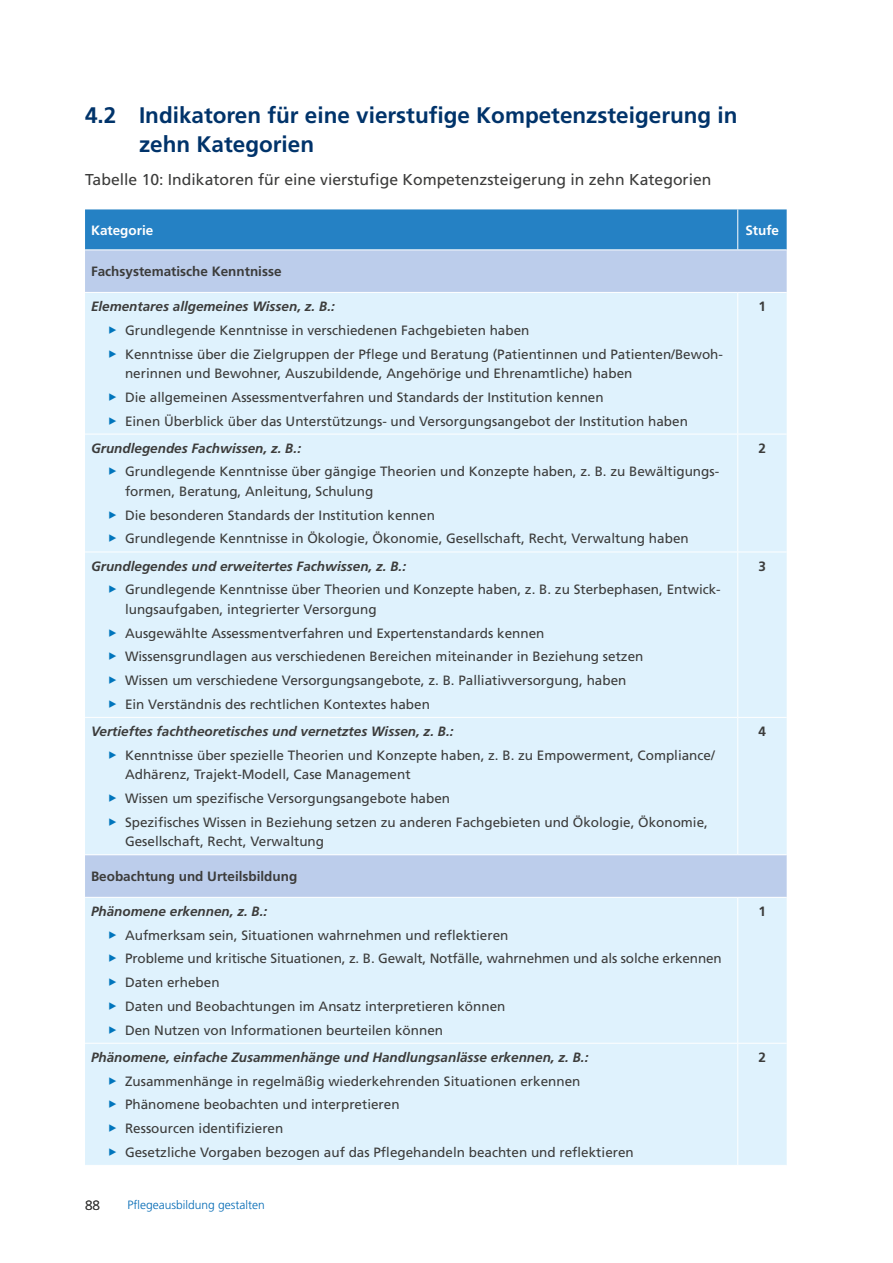
<style>
.page{position:relative;width:893px;height:1263px;background:#fff}
.page>*{position:absolute;margin:0;border:0;box-sizing:border-box;transform-origin:0 0}
.id230{font:700 22.5px/28.5px "Frutiger LT Std";color:#00336a}
.id264{font:15.75px "Frutiger LT Std";color:#3c3c3b}
.id2853{font:13.5px/19.5px "Frutiger LT Std";color:#3c3c3b}
.id1531{font:italic 700 13.5px "Frutiger LT Std";color:#3c3c3b}
.id257{font:700 13.5px "Frutiger LT Std";color:#3c3c3b}
.id259{font:700 13.5px "Frutiger LT Std";color:#fff}
.t1{font:300 13.5px "Frutiger LT Std";color:#3c3c3b}
.t2{font:300 12px "Frutiger LT Std";color:#0069b4}
.s1{font-family:"Fago Pro";color:#0075bc}
</style>
<div class="page">
<div style="left:85px;top:209px;width:702px;height:40px;background:#2581c4"></div>
<div style="left:85px;top:250px;width:702px;height:42px;background:#bccdeb"></div>
<div style="left:85px;top:293px;width:702px;height:872px;background:#dff2fd"></div>
<hr style="left:737px;top:293px;width:1px;height:141px;background:#fff">
<hr style="left:85px;top:434px;width:653px;height:1px;background:#fff">
<hr style="left:738px;top:434px;width:49px;height:1px;background:#fff">
<hr style="left:737px;top:434px;width:1px;height:118px;background:#fff">
<hr style="left:85px;top:552px;width:653px;height:1px;background:#fff">
<hr style="left:738px;top:552px;width:49px;height:1px;background:#fff">
<hr style="left:737px;top:552px;width:1px;height:165px;background:#fff">
<hr style="left:85px;top:717px;width:653px;height:1px;background:#fff">
<hr style="left:738px;top:717px;width:49px;height:1px;background:#fff">
<hr style="left:737px;top:718px;width:1px;height:136px;background:#fff">
<hr style="left:85px;top:854px;width:653px;height:1px;background:#fff">
<hr style="left:738px;top:854px;width:49px;height:1px;background:#fff">
<hr style="left:85px;top:897px;width:653px;height:1px;background:#fff">
<hr style="left:738px;top:897px;width:49px;height:1px;background:#fff">
<hr style="left:737px;top:898px;width:1px;height:145px;background:#fff">
<hr style="left:85px;top:1043px;width:653px;height:1px;background:#fff">
<hr style="left:738px;top:1043px;width:49px;height:1px;background:#fff">
<hr style="left:737px;top:1043px;width:1px;height:122px;background:#fff">
<hr style="left:737px;top:209px;width:1px;height:40px;background:#fff">
<h2 class="id230" style="left:139px;top:101px;width:600px;text-indent:-54px">4.2 Indikatoren für eine vierstufige Kompetenzsteigerung in zehn Kategorien</h2>
<p class="id264" style="left:85px;top:171px;width:628px">Tabelle 10: Indikatoren für eine vierstufige Kompetenzsteigerung in zehn Kategorien</p>
<p class="id259" style="left:91px;top:222px;width:64px">Kategorie</p>
<p class="id259" style="left:745px;top:222px;width:35px">Stufe</p>
<p class="id257" style="left:91px;top:264px;width:192px">Fachsystematische Kenntnisse</p>
<p class="id1531" style="left:91px;top:298px;width:245px">Elementares allgemeines Wissen, z. B.:</p>
<p class="id2853" style="left:108px;top:320px;width:423px"><span class="s1">▶</span> Grundlegende Kenntnisse in verschiedenen Fachgebieten haben</p>
<p class="id2853" style="left:125px;top:344px;width:599px;text-indent:-17px"><span class="s1">▶</span> Kenntnisse über die Zielgruppen der Pflege und Beratung (Patientinnen und Patienten/Bewoh&shy;nerinnen und Bewohner, Auszubildende, Angehörige und Ehrenamtliche) haben</p>
<p class="id2853" style="left:108px;top:387px;width:497px"><span class="s1">▶</span> Die allgemeinen Assessmentverfahren und Standards der Institution kennen</p>
<p class="id2853" style="left:108px;top:411px;width:581px"><span class="s1">▶</span> Einen Überblick über das Unterstützungs- und Versorgungsangebot der Institution haben</p>
<p class="id257" style="left:758px;top:298px;width:9px">1</p>
<p class="id1531" style="left:91px;top:440px;width:212px">Grundlegendes Fachwissen, z. B.:</p>
<p class="id2853" style="left:125px;top:462px;width:596px;text-indent:-17px"><span class="s1">▶</span> Grundlegende Kenntnisse über gängige Theorien und Konzepte haben, z. B. zu Bewältigungs&shy;formen, Beratung, Anleitung, Schulung</p>
<p class="id2853" style="left:108px;top:505px;width:328px"><span class="s1">▶</span> Die besonderen Standards der Institution kennen</p>
<p class="id2853" style="left:108px;top:529px;width:582px"><span class="s1">▶</span> Grundlegende Kenntnisse in Ökologie, Ökonomie, Gesellschaft, Recht, Verwaltung haben</p>
<p class="id1531" style="left:91px;top:558px;width:317px">Grundlegendes und erweitertes Fachwissen, z. B.:</p>
<p class="id2853" style="left:125px;top:580px;width:597px;text-indent:-17px"><span class="s1">▶</span> Grundlegende Kenntnisse über Theorien und Konzepte haben, z. B. zu Sterbephasen, Entwick&shy;lungsaufgaben, integrierter Versorgung</p>
<p class="id2853" style="left:108px;top:623px;width:438px"><span class="s1">▶</span> Ausgewählte Assessmentverfahren und Expertenstandards kennen</p>
<p class="id2853" style="left:108px;top:647px;width:537px"><span class="s1">▶</span> Wissensgrundlagen aus verschiedenen Bereichen miteinander in Beziehung setzen</p>
<p class="id2853" style="left:108px;top:671px;width:520px"><span class="s1">▶</span> Wissen um verschiedene Versorgungsangebote, z. B. Palliativversorgung, haben</p>
<p class="id2853" style="left:108px;top:694px;width:323px"><span class="s1">▶</span> Ein Verständnis des rechtlichen Kontextes haben</p>
<p class="id1531" style="left:91px;top:723px;width:364px">Vertieftes fachtheoretisches und vernetztes Wissen, z. B.:</p>
<p class="id2853" style="left:125px;top:745px;width:591px;text-indent:-17px"><span class="s1">▶</span> Kenntnisse über spezielle Theorien und Konzepte haben, z. B. zu Empowerment, Compliance/<br>Adhärenz, Trajekt-Modell, Case Management</p>
<p class="id2853" style="left:108px;top:789px;width:344px"><span class="s1">▶</span> Wissen um spezifische Versorgungsangebote haben</p>
<p class="id2853" style="left:125px;top:812px;width:584px;text-indent:-17px"><span class="s1">▶</span> Spezifisches Wissen in Beziehung setzen zu anderen Fachgebieten und Ökologie, Ökonomie,<br>Gesellschaft, Recht, Verwaltung</p>
<p class="id257" style="left:91px;top:868px;width:208px">Beobachtung und Urteilsbildung</p>
<p class="id1531" style="left:91px;top:903px;width:178px">Phänomene erkennen, z. B.:</p>
<p class="id2853" style="left:108px;top:925px;width:402px"><span class="s1">▶</span> Aufmerksam sein, Situationen wahrnehmen und reflektieren</p>
<p class="id2853" style="left:108px;top:949px;width:615px"><span class="s1">▶</span> Probleme und kritische Situationen, z. B. Gewalt, Notfälle, wahrnehmen und als solche erkennen</p>
<p class="id2853" style="left:108px;top:973px;width:113px"><span class="s1">▶</span> Daten erheben</p>
<p class="id2853" style="left:108px;top:996px;width:399px"><span class="s1">▶</span> Daten und Beobachtungen im Ansatz interpretieren können</p>
<p class="id2853" style="left:108px;top:1020px;width:337px"><span class="s1">▶</span> Den Nutzen von Informationen beurteilen können</p>
<p class="id1531" style="left:91px;top:1049px;width:499px">Phänomene, einfache Zusammenhänge und Handlungsanlässe erkennen, z. B.:</p>
<p class="id2853" style="left:108px;top:1071px;width:474px"><span class="s1">▶</span> Zusammenhänge in regelmäßig wiederkehrenden Situationen erkennen</p>
<p class="id2853" style="left:108px;top:1095px;width:293px"><span class="s1">▶</span> Phänomene beobachten und interpretieren</p>
<p class="id2853" style="left:108px;top:1119px;width:177px"><span class="s1">▶</span> Ressourcen identifizieren</p>
<p class="id2853" style="left:108px;top:1142px;width:527px"><span class="s1">▶</span> Gesetzliche Vorgaben bezogen auf das Pflegehandeln beachten und reflektieren</p>
<p class="t1" style="left:85px;top:1197px;width:17px">88</p>
<p class="t2" style="left:128px;top:1198px;width:139px">Pflegeausbildung gestalten</p>
<p class="id257" style="left:758px;top:440px;width:9px">2</p>
<p class="id257" style="left:758px;top:558px;width:9px">3</p>
<p class="id257" style="left:758px;top:723px;width:9px">4</p>
<p class="id257" style="left:758px;top:903px;width:9px">1</p>
<p class="id257" style="left:758px;top:1049px;width:9px">2</p>
</div>
